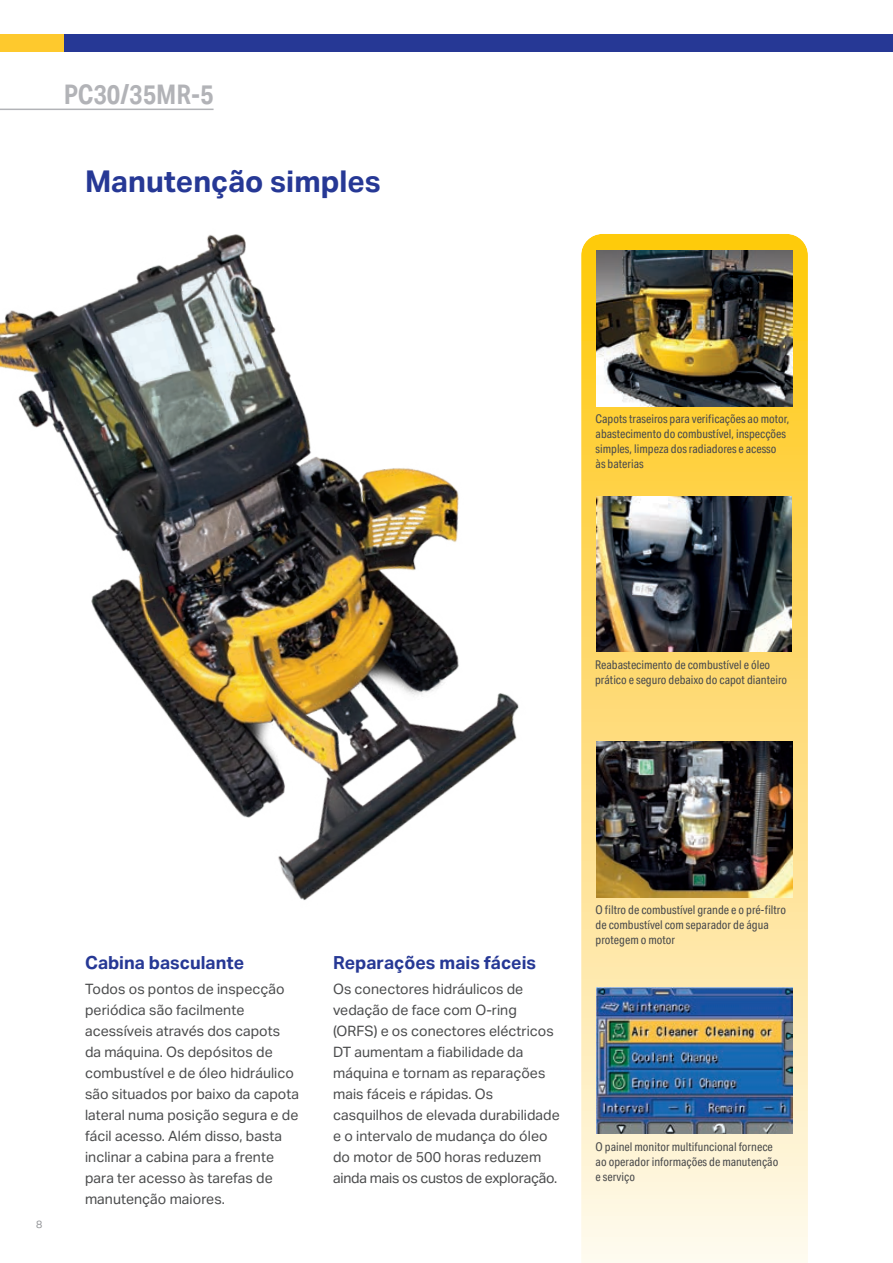
<style>
.page{position:relative;width:893px;height:1263px;background:#fff}
.page>*{position:absolute;margin:0;border:0;box-sizing:border-box;transform-origin:0 0}
.t1{font:700 30px "Aktiv Grotesk";color:#263895}
.t2{font:700 27px "Aktiv Grotesk Cd";color:#b2b3b7}
.t3{font:700 18px "Aktiv Grotesk";color:#263895}
.t4{font:14.25px/21px "Aktiv Grotesk";color:#4b4c4d}
.t5{font:12px/15px "Aktiv Grotesk Cd";color:#4b4c4d}
.t6{font:10.5px "Aktiv Grotesk";color:#939598}
</style>
<div class="page">
<svg style="left:581px;top:234px;width:227px;height:1029px"></svg>
<img style="left:0;top:234px;width:587px;height:724px">
<img style="left:597px;top:251px;width:195px;height:155px">
<img style="left:596px;top:496px;width:196px;height:156px">
<img style="left:597px;top:742px;width:195px;height:155px">
<img style="left:597px;top:987px;width:195px;height:146px">
<hr style="left:0;top:109px;width:214px;height:1px;background:#b2b3b7">
<div style="left:0;top:34px;width:143px;height:17px;background:#fec92d"></div>
<div style="left:64px;top:34px;width:829px;height:17px;background:#263895"></div>
<h2 class="t2" style="left:64px;top:84px;width:151px">PC30/35MR-5</h2>
<h1 class="t1" style="left:85px;top:164px;width:297px">Manutenção simples</h1>
<p class="t5" style="left:596px;top:412px;width:195px">Capots traseiros para verificações ao motor, abastecimento do combustível, inspecções simples, limpeza dos radiadores e acesso<br>às baterias</p>
<p class="t5" style="left:595px;top:657px;width:194px">Reabastecimento de combustível e óleo prático e seguro debaixo do capot dianteiro</p>
<p class="t6" style="left:36px;top:1220px;width:8px">8</p>
<p class="t3" style="left:85px;top:952px;width:161px">Cabina basculante</p>
<p class="t4" style="left:85px;top:980px;width:216px">Todos os pontos de inspecção periódica são facilmente acessíveis através dos capots da máquina. Os depósitos de combustível e de óleo hidráulico são situados por baixo da capota lateral numa posição segura e de fácil acesso. Além disso, basta inclinar a cabina para a frente para ter acesso às tarefas de manutenção maiores.</p>
<p class="t3" style="left:333px;top:952px;width:205px">Reparações mais fáceis</p>
<p class="t4" style="left:333px;top:980px;width:228px">Os conectores hidráulicos de vedação de face com O-ring (ORFS) e os conectores eléctricos<br>DT aumentam a fiabilidade da máquina e tornam as reparações mais fáceis e rápidas. Os casquilhos de elevada durabilidade e o intervalo de mudança do óleo do motor de 500 horas reduzem ainda mais os custos de exploração.</p>
<p class="t5" style="left:596px;top:902px;width:192px">O filtro de combustível grande e o pré-filtro de combustível com separador de água protegem o motor</p>
<p class="t5" style="left:596px;top:1139px;width:184px">O painel monitor multifuncional fornece ao operador informações de manutenção e serviço</p>
</div>
